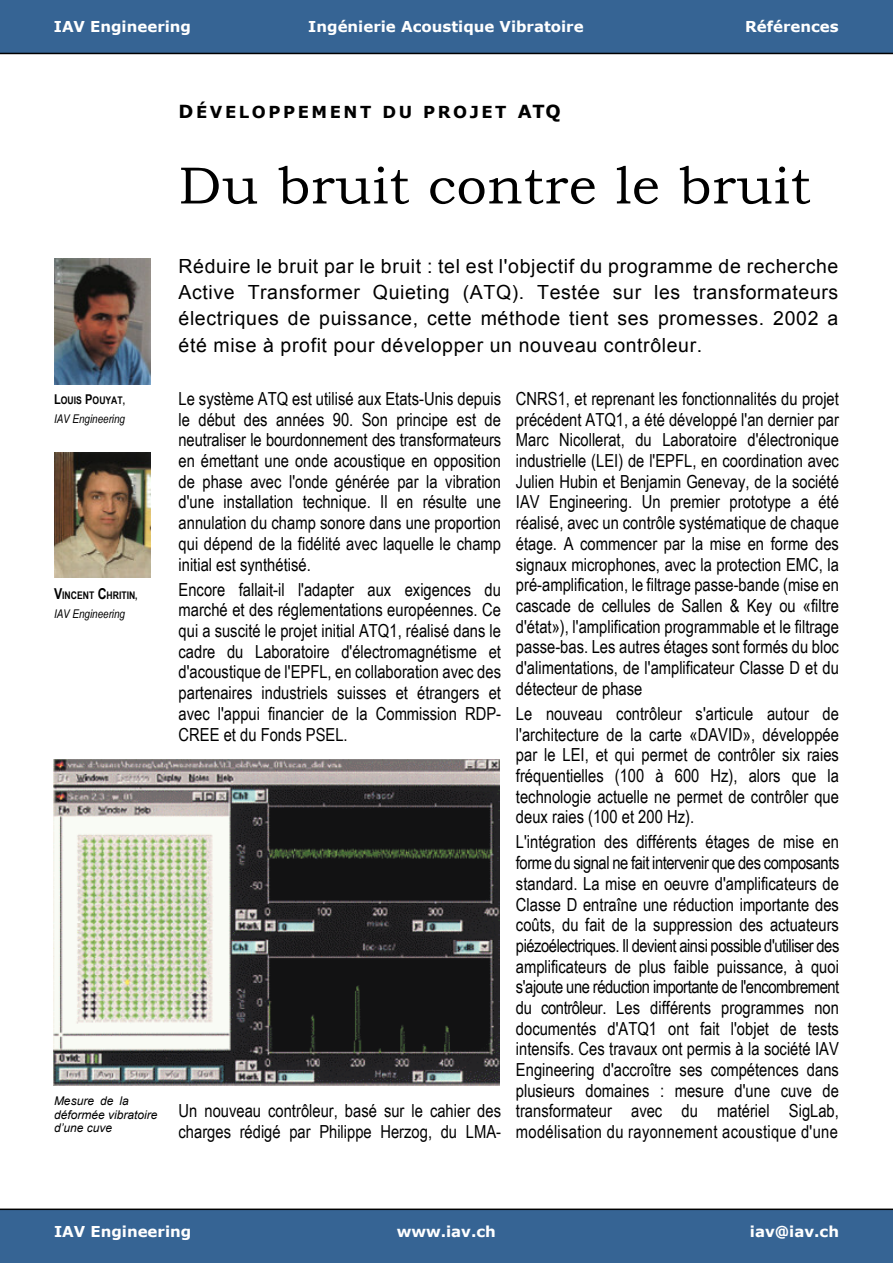
<style>
.page{position:relative;width:893px;height:1263px;background:#fff}
.page>*{position:absolute;margin:0;border:0;box-sizing:border-box;transform-origin:0 0}
.t1{font:52.5px "Bookman Old Style";letter-spacing:.01em;color:#000}
.t2{font:19.5px/26.2px "Arial";letter-spacing:.03em;color:#000;text-align:justify}
.t3{font:18px/20.7px "Arial Narrow";color:#000;text-align:justify}
.t4{font:700 16.5px "Verdana";letter-spacing:.155em;color:#000}
.t5{font:700 15px "Verdana";color:#fff}
.t6{font:italic 12px/13.8px "Arial";color:#000}
.t7{font:italic 12px "Arial Narrow";color:#000}
.t8{font:700 10.5px "Arial Narrow";color:#000}
.s1{font-size:18px}
.s2{font-size:13.5px}
.s3{font-size:15px}
</style>
<div class="page">
<div style="left:0;top:0;width:893px;height:54px;background:#366494"></div>
<div style="left:0;top:1208px;width:893px;height:55px;background:#366494"></div>
<img style="left:54px;top:452px;width:96px;height:126px">
<img style="left:54px;top:259px;width:96px;height:125px">
<img style="left:54px;top:759px;width:446px;height:326px">
<p class="t5" style="left:54px;top:21px;width:139px">IAV Engineering</p>
<p class="t5" style="left:308px;top:21px;width:277px">Ingénierie Acoustique Vibratoire</p>
<p class="t5" style="left:745px;top:21px;width:95px">Références</p>
<p class="t4" style="left:179px;top:105px;width:384px"><span class="s1">D</span>ÉVELOPPEMENT DU PROJET <span class="s1">ATQ</span></p>
<h1 class="t1" style="left:179px;top:166px;width:634px">Du bruit contre le bruit</h1>
<p class="t8" style="left:54px;top:394px;width:73px"><span class="s2">L</span>OUIS <span class="s2">P</span>OUYAT,</p>
<p class="t7" style="left:54px;top:414px;width:73px">IAV Engineering</p>
<p class="t8" style="left:54px;top:589px;width:85px"><span class="s3">V</span>INCENT <span class="s3">C</span>HRITIN,</p>
<p class="t7" style="left:54px;top:609px;width:73px">IAV Engineering</p>
<p class="t6" style="left:54px;top:1095px;width:105px">Mesure de la déformée vibratoire d’une cuve</p>
<p class="t2" style="left:179px;top:255px;width:661px">Réduire le bruit par le bruit : tel est l'objectif du programme de recherche Active Transformer Quieting (ATQ). Testée sur les transformateurs électriques de puissance, cette méthode tient ses promesses. 2002 a été mise à profit pour développer un nouveau contrôleur.</p>
<p class="t3" style="left:179px;top:390px;width:324px">Le système ATQ est utilisé aux Etats-Unis depuis le début des années 90. Son principe est de neutraliser le bourdonnement des transformateurs en émettant une onde acoustique en opposition de phase avec l'onde générée par la vibration d'une installation technique. Il en résulte une annulation du champ sonore dans une proportion qui dépend de la fidélité avec laquelle le champ initial est synthétisé.</p>
<p class="t3" style="left:179px;top:581px;width:324px">Encore fallait-il l'adapter aux exigences du marché et des réglementations européennes. Ce qui a suscité le projet initial ATQ1, réalisé dans le cadre du Laboratoire d'électromagnétisme et d'acoustique de l'EPFL, en collaboration avec des partenaires industriels suisses et étrangers et avec l'appui financier de la Commission RDP-CREE et du Fonds PSEL.</p>
<p class="t3" style="left:179px;top:1102px;width:324px">Un nouveau contrôleur, basé sur le cahier des charges rédigé par Philippe Herzog, du LMA-</p>
<p class="t3" style="left:516px;top:390px;width:325px">CNRS1, et reprenant les fonctionnalités du projet précédent ATQ1, a été développé l'an dernier par Marc Nicollerat, du Laboratoire d'électronique industrielle (LEI) de l'EPFL, en coordination avec Julien Hubin et Benjamin Genevay, de la société IAV Engineering. Un premier prototype a été réalisé, avec un contrôle systématique de chaque étage. A commencer par la mise en forme des signaux microphones, avec la protection EMC, la pré-amplification, le filtrage passe-bande (mise en cascade de cellules de Sallen &amp; Key ou «filtre d'état»), l'amplification programmable et le filtrage passe-bas. Les autres étages sont formés du bloc d'alimentations, de l'amplificateur Classe D et du détecteur de phase</p>
<p class="t3" style="left:516px;top:705px;width:325px">Le nouveau contrôleur s'articule autour de l'architecture de la carte «DAVID», développée par le LEI, et qui permet de contrôler six raies fréquentielles (100 à 600 Hz), alors que la technologie actuelle ne permet de contrôler que deux raies (100 et 200 Hz).</p>
<p class="t3" style="left:516px;top:833px;width:325px">L'intégration des différents étages de mise en forme du signal ne fait intervenir que des composants standard. La mise en oeuvre d'amplificateurs de Classe D entraîne une réduction importante des coûts, du fait de la suppression des actuateurs piézoélectriques. Il devient ainsi possible d'utiliser des amplificateurs de plus faible puissance, à quoi s'ajoute une réduction importante de l'encombrement du contrôleur. Les différents programmes non documentés d'ATQ1 ont fait l'objet de tests intensifs. Ces travaux ont permis à la société IAV Engineering d'accroître ses compétences dans plusieurs domaines : mesure d'une cuve de transformateur avec du matériel SigLab, modélisation du rayonnement acoustique d'une</p>
<p class="t5" style="left:54px;top:1226px;width:139px">IAV Engineering</p>
<p class="t5" style="left:397px;top:1226px;width:101px">www.iav.ch</p>
<p class="t5" style="left:750px;top:1226px;width:91px">iav@iav.ch</p>
</div>
